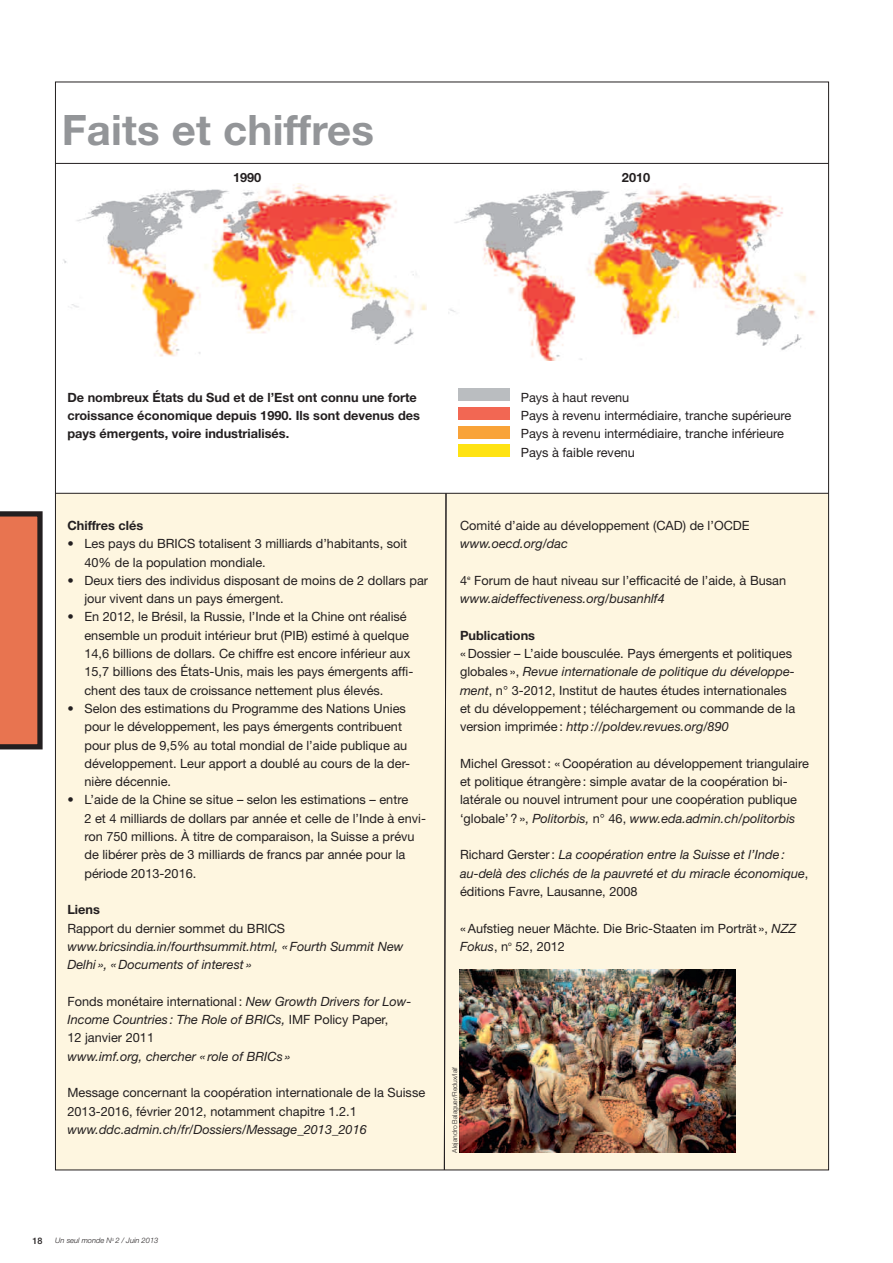
<style>
.page{position:relative;width:893px;height:1263px;background:#fff}
.page>*{position:absolute;margin:0;border:0;box-sizing:border-box;transform-origin:0 0}
.t1{font:700 42px "Helvetica Neue";letter-spacing:.005em;color:#939598}
.t2{font:12.75px/18.3px "Helvetica Neue";color:#231f20}
.t3{font:italic 12.75px/18.3px "Helvetica Neue";color:#231f20}
.t4{font:700 12.75px/18.3px "Helvetica Neue";color:#231f20}
.t5{font:500 9px "Helvetica Neue";color:#231f20}
.t6{font:italic 300 7.5px "Helvetica Neue";color:#231f20}
.t7{font:300 6.75px "Helvetica Neue";color:#231f20}
.s1{font-style:italic}
.s2{font-style:normal}
</style>
<div class="page">
<svg style="left:0;top:511px;width:43px;height:238px"></svg>
<img style="left:63px;top:184px;width:364px;height:173px">
<img style="left:448px;top:184px;width:367px;height:176px">
<div style="left:56px;top:493px;width:772px;height:677px;background:#fef6e0"></div>
<div style="left:459px;top:388px;width:51px;height:13px;background:#babdc0"></div>
<div style="left:459px;top:407px;width:51px;height:13px;background:#f26753"></div>
<div style="left:459px;top:426px;width:51px;height:13px;background:#f9a338"></div>
<div style="left:459px;top:444px;width:51px;height:13px;background:#ffe312"></div>
<img style="left:459px;top:969px;width:276px;height:183px">
<hr style="left:55px;top:163px;width:774px;height:1px;background:#231f20">
<hr style="left:56px;top:493px;width:773px;height:1px;background:#231f20">
<svg style="left:444px;top:493px;width:2px;height:677px"></svg>
<h1 class="t1" style="left:62px;top:115px;width:314px">Faits et chiffres</h1>
<p class="t4" style="left:233px;top:170px;width:30px">1990</p>
<p class="t4" style="left:622px;top:170px;width:30px">2010</p>
<p class="t4" style="left:67px;top:389px;width:354px">De nombreux États du Sud et de l’Est ont connu une forte croissance économique depuis 1990. Ils sont devenus des pays émergents, voire industrialisés.</p>
<p class="t2" style="left:521px;top:389px;width:272px">Pays à haut revenu<br>Pays à revenu intermédiaire, tranche supérieure Pays à revenu intermédiaire, tranche inférieure Pays à faible revenu</p>
<p class="t4" style="left:67px;top:517px;width:77px">Chiffres clés</p>
<p class="t2" style="left:84px;top:536px;width:324px;text-indent:-17px">• Les pays du BRICS totalisent 3 milliards d’habitants, soit<br>40% de la population mondiale.</p>
<p class="t2" style="left:84px;top:572px;width:345px;text-indent:-17px">• Deux tiers des individus disposant de moins de 2 dollars par jour vivent dans un pays émergent.</p>
<p class="t2" style="left:84px;top:609px;width:330px;text-indent:-17px">• En 2012, le Brésil, la Russie, l’Inde et la Chine ont réalisé ensemble un produit intérieur brut (PIB) estimé à quelque 14,6 billions de dollars. Ce chiffre est encore inférieur aux 15,7 billions des États-Unis, mais les pays émergents affi&shy;chent des taux de croissance nettement plus élevés.</p>
<p class="t2" style="left:84px;top:700px;width:327px;text-indent:-17px">• Selon des estimations du Programme des Nations Unies pour le développement, les pays émergents contribuent pour plus de 9,5% au total mondial de l’aide publique au développement. Leur apport a doublé au cours de la der&shy;nière décennie.</p>
<p class="t2" style="left:84px;top:792px;width:343px;text-indent:-17px">• L’aide de la Chine se situe – selon les estimations – entre<br>2 et 4 milliards de dollars par année et celle de l’Inde à envi&shy;ron 750 millions. À titre de comparaison, la Suisse a prévu de libérer près de 3 milliards de francs par année pour la période 2013-2016.</p>
<p class="t4" style="left:67px;top:902px;width:34px">Liens</p>
<p class="t2" style="left:67px;top:920px;width:219px">Rapport du dernier sommet du BRICS</p>
<p class="t3" style="left:67px;top:938px;width:338px">www.bricsindia.in/fourthsummit.html, «Fourth Summit New<br>Delhi », «Documents of interest »</p>
<p class="t2" style="left:67px;top:993px;width:346px">Fonds monétaire international : <span class="s1">New Growth Drivers for Low-<br>Income Countries : The Role of BRICs,</span> IMF Policy Paper,<br>12 janvier 2011</p>
<p class="t3" style="left:67px;top:1048px;width:225px">www.imf.org, chercher « role of BRICs »</p>
<p class="t2" style="left:67px;top:1085px;width:359px">Message concernant la coopération internationale de la Suisse<br>2013-2016, février 2012, notamment chapitre 1.2.1</p>
<p class="t3" style="left:67px;top:1121px;width:301px">www.ddc.admin.ch/fr/Dossiers/Message_2013_2016</p>
<p class="t2" style="left:460px;top:517px;width:291px">Comité d’aide au développement (CAD) de l’OCDE</p>
<p class="t3" style="left:460px;top:536px;width:109px">www.oecd.org/dac</p>
<p class="t2" style="left:460px;top:572px;width:328px">4<sup>e</sup> Forum de haut niveau sur l’efficacité de l’aide, à Busan <span class="s1">www.aideffectiveness.org/busanhlf4</span></p>
<p class="t4" style="left:460px;top:627px;width:77px">Publications</p>
<p class="t2" style="left:460px;top:646px;width:337px">«Dossier – L’aide bousculée. Pays émergents et politiques globales », <span class="s1">Revue internationale de politique du développe&shy;ment</span>, n° 3-2012, Institut de hautes études internationales et du développement; téléchargement ou commande de la version imprimée : <span class="s1">http://poldev.revues.org/890</span></p>
<p class="t2" style="left:460px;top:755px;width:350px">Michel Gressot: «Coopération au développement triangulaire et politique étrangère : simple avatar de la coopération bi&shy;latérale ou nouvel intrument pour une coopération publique ‘globale’ ?», <span class="s1">Politorbis,</span> n° 46, <span class="s1">www.eda.admin.ch/politorbis</span></p>
<p class="t3" style="left:460px;top:847px;width:350px"><span class="s2">Richard Gerster:</span> La coopération entre la Suisse et l’Inde : au-delà des clichés de la pauvreté et du miracle économique<span class="s2">, éditions Favre, Lausanne, 2008</span></p>
<p class="t2" style="left:460px;top:920px;width:338px">«Aufstieg neuer Mächte. Die Bric-Staaten im Porträt », <span class="s1">NZZ<br>Fokus</span>, n<sup>o</sup> 52, 2012</p>
<p class="t7" style="left:452px;top:1152px;width:87px;rotate:-90deg">Alejandro Balaguer/Redux/laif</p>
<p class="t5" style="left:33px;top:1237px;width:12px">18</p>
<p class="t6" style="left:55px;top:1238px;width:105px">Un seul monde N<sup>o</sup> 2 / Juin 2013</p>
</div>
